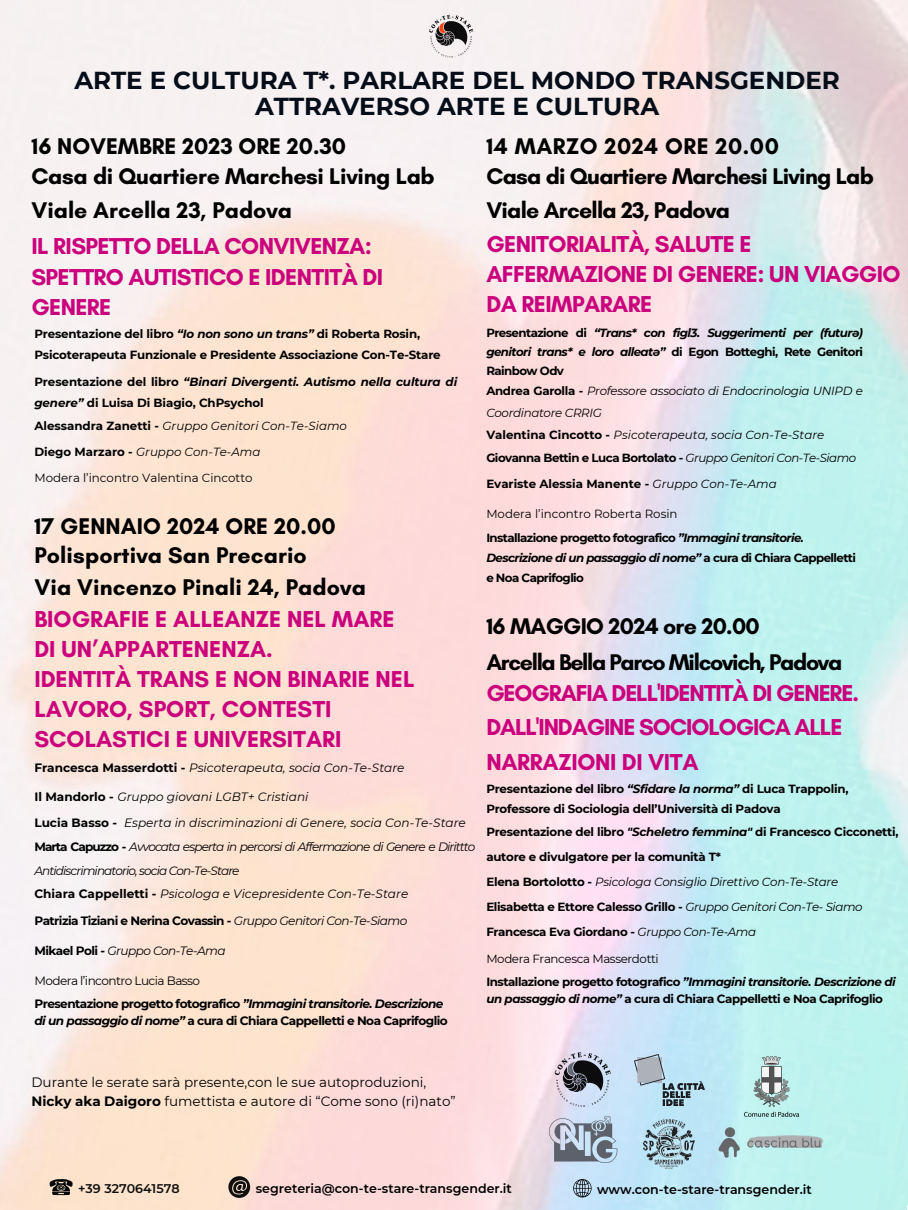
<style>
.page{position:relative;width:908px;height:1210px;background:#fff}
.page>*{position:absolute;margin:0;border:0;box-sizing:border-box;transform-origin:0 0}
.t1{font:700 24.5px "Montserrat";color:#050d19}
.t2{font:700 23.45px/29.9px "Glacial Indifference";letter-spacing:-.025em;color:#cb007c}
.t3{font:700 23.45px/29.9px "Glacial Indifference";color:#cb007c}
.t4{font:700 23.45px/34.4px "Glacial Indifference";letter-spacing:-.045em;color:#cb007c}
.t5{font:700 23.1px "Glacial Indifference";letter-spacing:-.015em;color:#000}
.t6{font:700 23.1px "Glacial Indifference";letter-spacing:.005em;color:#000}
.t7{font:700 23.1px "Glacial Indifference";letter-spacing:-.055em;color:#000}
.t8{font:700 23.1px "Glacial Indifference";letter-spacing:.025em;color:#000}
.t9{font:13.54px "Montserrat";color:#000}
.t10{font:600 12.6px "Montserrat";color:#000}
.t11{font:600 12.6px "Montserrat";color:#0f0f0e}
.t12{font:italic 12.07px "Montserrat";color:#000}
.t13{font:700 12.07px "Montserrat";letter-spacing:-.045em;color:#000}
.t14{font:italic 12.07px/23.4px "Montserrat";letter-spacing:-.075em;color:#000}
.t15{font:italic 12.07px "Montserrat";letter-spacing:-.045em;color:#000}
.t16{font:12.07px "Montserrat";letter-spacing:-.045em;color:#000}
.t17{font:700 11.83px/21.5px "Montserrat";letter-spacing:-.02em;color:#000}
.t18{font:700 11.83px/16.8px "Montserrat";letter-spacing:-.04em;color:#000}
.t19{font:italic 11.83px "Montserrat";color:#000}
.t20{font:italic 11.83px "Montserrat";letter-spacing:-.02em;color:#000}
.t21{font:11.83px "Montserrat";color:#000}
.t22{font:11.83px "Montserrat";letter-spacing:-.03em;color:#000}
.t23{font:700 11.79px/19.7px "Montserrat";letter-spacing:-.045em;color:#000}
.t24{font:italic 700 11.79px/19.2px "Montserrat";letter-spacing:-.045em;color:#000;text-align:justify}
.t25{font:italic 11.79px/21.2px "Montserrat";letter-spacing:-.025em;color:#000}
.t26{font:italic 11.79px "Montserrat";color:#000}
.t27{font:700 11.79px "Montserrat";color:#000}
.t28{font:11.79px "Montserrat";color:#000}
.s1{font-style:normal}
.s2{font-weight:700;font-style:normal}
.s3{font-weight:400;font-style:italic}
.s4{font-style:italic}
.s5{font-weight:700}
</style>
<div class="page">
<img style="left:0;top:0;width:907px;height:1210px">
<img style="left:712px;top:1119px;width:117px;height:46px">
<img style="left:546px;top:1115px;width:72px;height:49px">
<img style="left:552px;top:1050px;width:59px;height:59px">
<img style="left:743px;top:1056px;width:55px;height:61px">
<img style="left:634px;top:1054px;width:70px;height:51px">
<svg style="left:228px;top:1176px;width:22px;height:22px"></svg>
<svg style="left:573px;top:1179px;width:18px;height:18px"></svg>
<svg style="left:49px;top:1179px;width:24px;height:16px"></svg>
<img style="left:643px;top:1119px;width:51px;height:49px">
<img style="left:427px;top:13px;width:47px;height:47px">
<p class="t1" style="left:74px;top:65px;width:766px">ARTE E CULTURA T*. PARLARE DEL MONDO TRANSGENDER</p>
<p class="t1" style="left:255px;top:91px;width:405px">ATTRAVERSO ARTE E CULTURA</p>
<p class="t5" style="left:31px;top:132px;width:316px">16 NOVEMBRE 2023 ORE 20.30</p>
<p class="t5" style="left:31px;top:162px;width:405px">Casa di Quartiere Marchesi Living Lab</p>
<p class="t5" style="left:31px;top:196px;width:262px">Viale Arcella 23, Padova</p>
<p class="t2" style="left:31px;top:231px;width:342px">IL RISPETTO DELLA CONVIVENZA:</p>
<p class="t2" style="left:31px;top:262px;width:353px">SPETTRO AUTISTICO E IDENTITÀ DI<br>GENERE</p>
<p class="t8" style="left:486px;top:132px;width:294px">14 MARZO 2024 ORE 20.00</p>
<p class="t5" style="left:486px;top:162px;width:389px">Casa di Quartiere Marchesi Living Lab</p>
<p class="t5" style="left:486px;top:196px;width:245px">Viale Arcella 23, Padova</p>
<p class="t2" style="left:486px;top:229px;width:415px">GENITORIALITÀ, SALUTE E<br>AFFERMAZIONE DI GENERE: UN VIAGGIO<br>DA REIMPARARE</p>
<p class="t24" style="left:486px;top:323px;width:378px"><span class="s1">Presentazione di</span> “Trans* con figl3. Suggerimenti per (futurə) genitori trans* e loro alleatə” <span class="s1">di Egon Botteghi, Rete Genitori Rainbow Odv</span></p>
<p class="t25" style="left:486px;top:380px;width:378px"><span class="s2">Andrea Garolla -</span> Professore associato di Endocrinologia UNIPD e<br>Coordinatore CRRIG</p>
<p class="t26" style="left:486px;top:427px;width:339px"><span class="s2">Valentina Cincotto -</span> Psicoterapeuta, socia Con-Te-Stare</p>
<p class="t23" style="left:486px;top:448px;width:371px">Giovanna Bettin e Luca Bortolato - <span class="s3">Gruppo Genitori Con-Te-Siamo</span></p>
<p class="t27" style="left:486px;top:477px;width:292px">Evariste Alessia Manente - <span class="s3">Gruppo Con-Te-Ama</span></p>
<p class="t28" style="left:486px;top:506px;width:193px">Modera l’incontro Roberta Rosin</p>
<p class="t23" style="left:486px;top:528px;width:371px">Installazione progetto fotografico <span class="s4">”Immagini transitorie.<br>Descrizione di un passaggio di nome”</span> a cura di Chiara Cappelletti e Noa Caprifoglio</p>
<p class="t17" style="left:34px;top:323px;width:408px">Presentazione del libro <span class="s4">“Io non sono un trans”</span> di Roberta Rosin,<br>Psicoterapeuta Funzionale e Presidente Associazione Con-Te-Stare</p>
<p class="t17" style="left:34px;top:372px;width:424px;line-height:20.2px">Presentazione del libro <span class="s4">“Binari Divergenti. Autismo nella cultura di genere”</span> di Luisa Di Biagio, ChPsychol</p>
<p class="t19" style="left:34px;top:418px;width:314px"><span class="s2">Alessandra Zanetti -</span> Gruppo Genitori Con-Te-Siamo</p>
<p class="t19" style="left:34px;top:444px;width:227px"><span class="s2">Diego Marzaro -</span> Gruppo Con-Te-Ama</p>
<p class="t21" style="left:34px;top:471px;width:220px">Modera l’incontro Valentina Cincotto</p>
<p class="t6" style="left:34px;top:511px;width:303px">17 GENNAIO 2024 ORE 20.00</p>
<p class="t6" style="left:34px;top:541px;width:274px">Polisportiva San Precario</p>
<p class="t6" style="left:34px;top:573px;width:333px">Via Vincenzo Pinali 24, Padova</p>
<p class="t3" style="left:34px;top:604px;width:361px">BIOGRAFIE E ALLEANZE NEL MARE<br>DI UN’APPARTENENZA.</p>
<p class="t3" style="left:34px;top:663px;width:381px">IDENTITÀ TRANS E NON BINARIE NEL<br>LAVORO, SPORT, CONTESTI<br>SCOLASTICI E UNIVERSITARI</p>
<p class="t12" style="left:34px;top:760px;width:371px"><span class="s2">Francesca Masserdotti -</span> Psicoterapeuta, socia Con-Te-Stare</p>
<p class="t12" style="left:34px;top:789px;width:275px"><span class="s2">Il Mandorlo -</span> Gruppo giovani LGBT+ Cristiani</p>
<p class="t12" style="left:34px;top:815px;width:433px"><span class="s2">Lucia Basso -</span> Esperta in discriminazioni di Genere, socia Con-Te-Stare</p>
<p class="t14" style="left:34px;top:835px;width:442px"><span class="s2">Marta Capuzzo -</span> Avvocata esperta in percorsi di Affermazione di Genere e Dirittto<br>Antidiscriminatorio, socia Con-Te-Stare</p>
<p class="t12" style="left:34px;top:886px;width:375px"><span class="s2">Chiara Cappelletti -</span> Psicologa e Vicepresidente Con-Te-Stare</p>
<p class="t13" style="left:34px;top:913px;width:374px">Patrizia Tiziani e Nerina Covassin - <span class="s3">Gruppo Genitori Con-Te-Siamo</span></p>
<p class="t15" style="left:34px;top:943px;width:193px"><span class="s2">Mikael Poli -</span> Gruppo Con-Te-Ama</p>
<p class="t16" style="left:34px;top:973px;width:167px">Modera l’incontro Lucia Basso</p>
<p class="t13" style="left:34px;top:996px;width:410px">Presentazione progetto fotografico <span class="s4">”Immagini transitorie. Descrizione</span></p>
<p class="t13" style="left:34px;top:1013px;width:415px"><span class="s4">di un passaggio di nome”</span> a cura di Chiara Cappelletti e Noa Caprifoglio</p>
<p class="t5" style="left:486px;top:612px;width:275px">16 MAGGIO 2024 ore 20.00</p>
<p class="t7" style="left:486px;top:648px;width:357px">Arcella Bella Parco Milcovich, Padova</p>
<p class="t4" style="left:486px;top:675px;width:374px">GEOGRAFIA DELL'IDENTITÀ DI GENERE.<br>DALL'INDAGINE SOCIOLOGICA ALLE</p>
<p class="t2" style="left:486px;top:746px;width:214px">NARRAZIONI DI VITA</p>
<p class="t17" style="left:486px;top:778px;width:363px;line-height:20.5px">Presentazione del libro <span class="s4">“Sfidare la norma”</span> di Luca Trappolin,<br>Professore di Sociologia dell’Università di Padova</p>
<p class="t17" style="left:486px;top:819px;width:413px;line-height:24.9px">Presentazione del libro <span class="s4">"Scheletro femmina"</span> di Francesco Cicconetti, autore e divulgatore per la comunità T*</p>
<p class="t20" style="left:486px;top:874px;width:353px"><span class="s2">Elena Bortolotto -</span> Psicologa Consiglio Direttivo Con-Te-Stare</p>
<p class="t17" style="left:486px;top:896px;width:378px">Elisabetta e Ettore Calesso Grillo - <span class="s3">Gruppo Genitori Con-Te- Siamo</span></p>
<p class="t17" style="left:486px;top:921px;width:271px">Francesca Eva Giordano - <span class="s3">Gruppo Con-Te-Ama</span></p>
<p class="t22" style="left:486px;top:951px;width:174px">Modera Francesca Masserdotti</p>
<p class="t18" style="left:486px;top:973px;width:411px">Installazione progetto fotografico <span class="s4">”Immagini transitorie. Descrizione di un passaggio di nome”</span> a cura di Chiara Cappelletti e Noa Caprifoglio</p>
<p class="t9" style="left:31px;top:1073px;width:396px">Durante le serate sarà presente,con le sue autoproduzioni,</p>
<p class="t9" style="left:31px;top:1092px;width:425px"><span class="s5">Nicky aka Daigoro</span> fumettista e autore di “Come sono (ri)nato”</p>
<p class="t11" style="left:78px;top:1180px;width:103px">+39 3270641578</p>
<p class="t10" style="left:256px;top:1180px;width:257px">segreteria@con-te-stare-transgender.it</p>
<p class="t10" style="left:596px;top:1181px;width:216px">www.con-te-stare-transgender.it</p>
</div>
